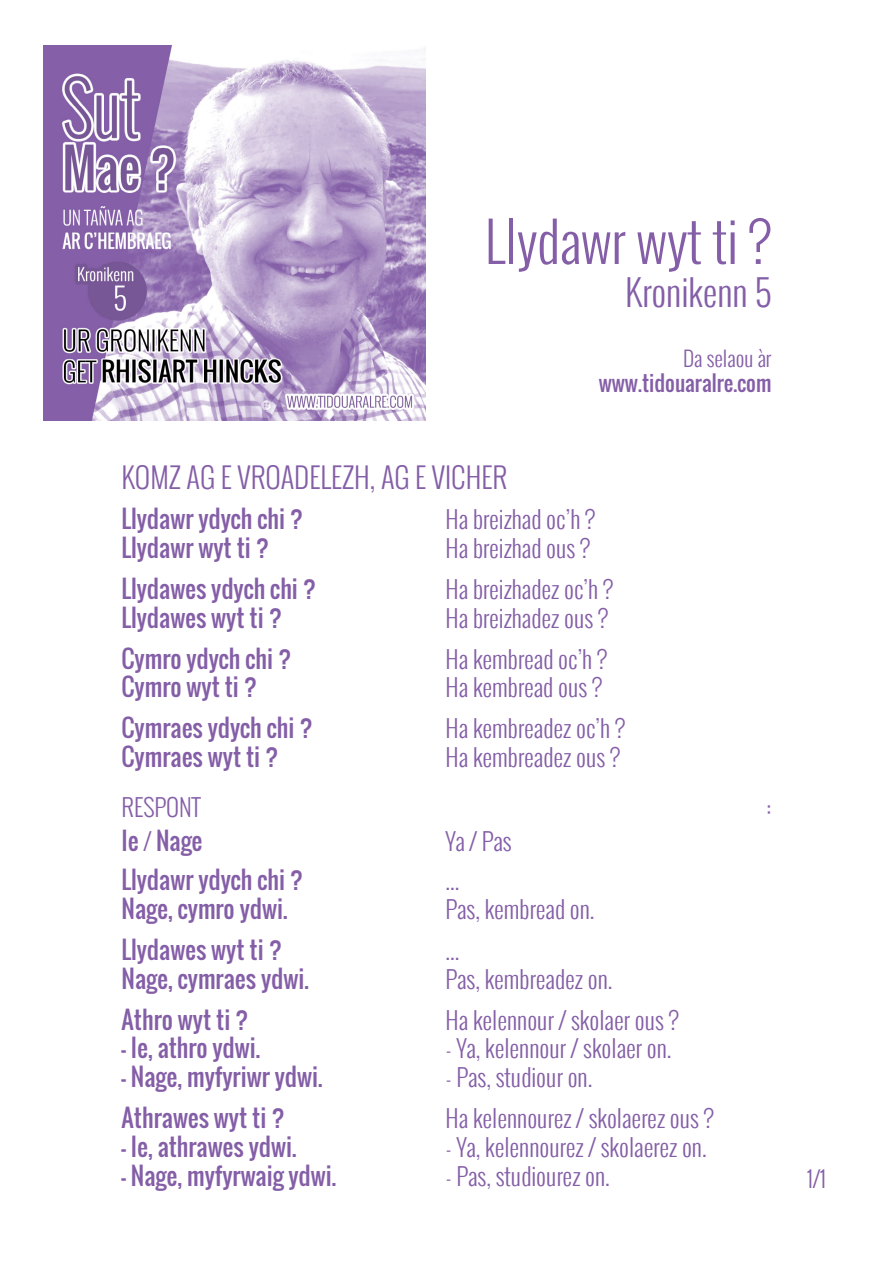
<style>
.page{position:relative;width:893px;height:1263px;background:#fff}
.page>*{position:absolute;margin:0;border:0;box-sizing:border-box;transform-origin:0 0}
.t1{font:300 54px "Oswald";color:#845ea7}
.t2{font:300 36px "Oswald";color:#845ea7}
.t3{font:300 28.5px "Oswald";color:#845ea7}
.t4{font:300 24px "Oswald";color:#845ea7}
.t5{font:24px "Oswald";color:#845ea7}
.t6{font:300 22.5px "Oswald";color:#845ea7}
.t7{font:21px "Oswald";color:#845ea7}
.t8{font:300 21px "Oswald";color:#845ea7}
.s1{font-weight:300}
</style>
<div class="page">
<img style="left:43px;top:45px;width:382px;height:376px">
<p class="t1" style="left:485px;top:202px;width:288px">Llydawr wyt ti ?</p>
<p class="t2" style="left:625px;top:266px;width:148px">Kronikenn 5</p>
<p class="t8" style="left:683px;top:343px;width:90px">Da selaou àr</p>
<p class="t7" style="left:599px;top:367px;width:174px">www.tidouaralre.com</p>
<p class="t3" style="left:122px;top:456px;width:387px">KOMZ AG E VROADELEZH, AG E VICHER</p>
<p class="t5" style="left:122px;top:501px;width:183px">Llydawr ydych chi ?</p>
<p class="t4" style="left:446px;top:502px;width:151px">Ha breizhad oc’h ?</p>
<p class="t5" style="left:122px;top:530px;width:149px">Llydawr wyt ti ?</p>
<p class="t4" style="left:446px;top:531px;width:146px">Ha breizhad ous ?</p>
<p class="t5" style="left:122px;top:570px;width:196px">Llydawes ydych chi ?</p>
<p class="t4" style="left:446px;top:571px;width:169px">Ha breizhadez oc’h ?</p>
<p class="t5" style="left:122px;top:599px;width:162px">Llydawes wyt ti ?</p>
<p class="t4" style="left:446px;top:600px;width:164px">Ha breizhadez ous ?</p>
<p class="t5" style="left:122px;top:640px;width:171px">Cymro ydych chi ?</p>
<p class="t4" style="left:446px;top:641px;width:163px">Ha kembread oc’h ?</p>
<p class="t5" style="left:122px;top:669px;width:137px">Cymro wyt ti ?</p>
<p class="t4" style="left:446px;top:670px;width:158px">Ha kembread ous ?</p>
<p class="t5" style="left:122px;top:710px;width:193px">Cymraes ydych chi ?</p>
<p class="t4" style="left:446px;top:711px;width:181px">Ha kembreadez oc’h ?</p>
<p class="t5" style="left:122px;top:738px;width:159px">Cymraes wyt ti ?</p>
<p class="t4" style="left:446px;top:739px;width:176px">Ha kembreadez ous ?</p>
<p class="t4" style="left:122px;top:789px;width:81px">RESPONT</p>
<p class="t4" style="left:766px;top:789px;width:6px">:</p>
<p class="t5" style="left:122px;top:822px;width:83px">Ie <span class="s1">/</span> Nage</p>
<p class="t4" style="left:446px;top:823px;width:68px">Ya / Pas</p>
<p class="t5" style="left:122px;top:862px;width:183px">Llydawr ydych chi ?</p>
<p class="t4" style="left:446px;top:863px;width:15px">...</p>
<p class="t5" style="left:122px;top:891px;width:167px">Nage, cymro ydwi.</p>
<p class="t4" style="left:446px;top:892px;width:150px">Pas, kembread on.</p>
<p class="t5" style="left:122px;top:931px;width:162px">Llydawes wyt ti ?</p>
<p class="t4" style="left:446px;top:932px;width:15px">...</p>
<p class="t5" style="left:122px;top:960px;width:189px">Nage, cymraes ydwi.</p>
<p class="t4" style="left:446px;top:961px;width:168px">Pas, kembreadez on.</p>
<p class="t5" style="left:122px;top:1001px;width:129px">Athro wyt ti ?</p>
<p class="t4" style="left:446px;top:1002px;width:235px">Ha kelennour / skolaer ous ?</p>
<p class="t5" style="left:122px;top:1030px;width:140px">- Ie, athro ydwi.</p>
<p class="t4" style="left:446px;top:1031px;width:227px">- Ya, kelennour / skolaer on.</p>
<p class="t5" style="left:122px;top:1059px;width:202px">- Nage, myfyriwr ydwi.</p>
<p class="t4" style="left:446px;top:1060px;width:148px">- Pas, studiour on.</p>
<p class="t5" style="left:122px;top:1099px;width:165px">Athrawes wyt ti ?</p>
<p class="t4" style="left:446px;top:1100px;width:270px">Ha kelennourez / skolaerez ous ?</p>
<p class="t5" style="left:122px;top:1128px;width:176px">- Ie, athrawes ydwi.</p>
<p class="t4" style="left:446px;top:1129px;width:263px">- Ya, kelennourez / skolaerez on.</p>
<p class="t5" style="left:122px;top:1157px;width:216px">- Nage, myfyrwaig ydwi.</p>
<p class="t4" style="left:446px;top:1158px;width:166px">- Pas, studiourez on.</p>
<p class="t6" style="left:807px;top:1162px;width:20px">1/1</p>
</div>
